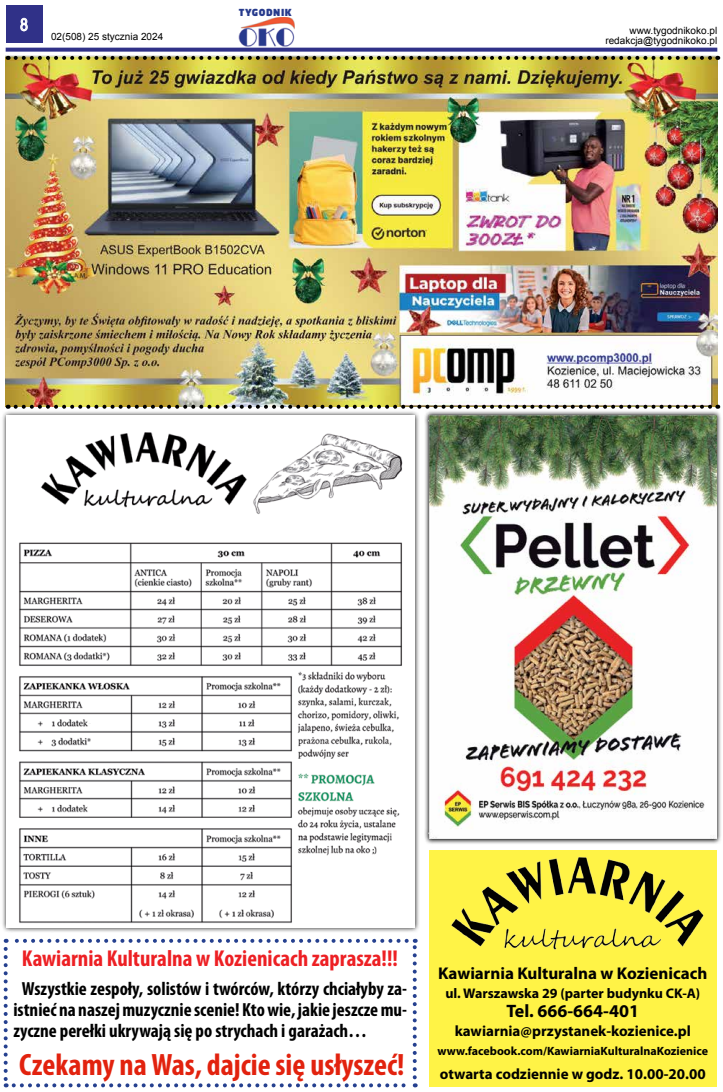
<style>
.page{position:relative;width:723px;height:1092px;background:#fff}
.page>*{position:absolute;margin:0;border:0;box-sizing:border-box;transform-origin:0 0}
.t1{font:700 condensed 31px "Myriad Pro";color:#e2220e}
.t2{font:700 condensed 23px "Myriad Pro";color:#ed2024}
.t3{font:700 condensed 19px/21px "Myriad Pro";color:#000;text-align:justify}
.t4{font:700 18px "Myriad Pro";color:#000}
.t5{font:700 17px "Myriad Pro";color:#000}
.t6{font:17px "Arial Narrow";color:#fff}
.t7{font:700 15px "Myriad Pro";color:#000}
.t8{font:700 14px "Myriad Pro";color:#000}
.t9{font:700 12px "Myriad Pro";color:#000}
.t10{font:10px/10px "Arial";color:#000;text-align:right}
.t11{font:900 9.6px "Neo Sans Pro";letter-spacing:.06em;color:#273b8d}
</style>
<div class="page">
<div style="left:6px;top:6px;width:37px;height:37px;background:#303188"></div>
<svg style="left:20px;top:18px;width:8px;height:13px"></svg>
<svg style="left:6px;top:48px;width:711px;height:4px;background:#424392"></svg>
<img style="left:238px;top:17px;width:56px;height:29px">
<svg style="left:424px;top:411px;width:297px;height:433px"></svg>
<img style="left:429px;top:415px;width:287px;height:423px">
<img style="left:6px;top:56px;width:711px;height:351px">
<svg style="left:16px;top:405px;width:702px;height:4px"></svg>
<svg style="left:16px;top:56px;width:702px;height:4px;background:#7e793e"></svg>
<svg style="left:2px;top:411px;width:417px;height:521px"></svg>
<img style="left:6px;top:415px;width:409px;height:512px">
<div style="left:429px;top:850px;width:287px;height:236px;background:#fff346"></div>
<svg style="left:4px;top:948px;width:4px;height:139px"></svg>
<svg style="left:14px;top:1083px;width:402px;height:4px"></svg>
<svg style="left:413px;top:938px;width:4px;height:139px"></svg>
<svg style="left:6px;top:938px;width:401px;height:4px"></svg>
<img style="left:435px;top:842px;width:276px;height:108px">
<svg style="left:88px;top:719px;width:8px;height:4px"></svg>
<svg style="left:88px;top:804px;width:8px;height:5px"></svg>
<p class="t6" style="left:20px;top:12px;width:9px">8</p>
<p class="t10" style="left:51px;top:32px;width:114px">02(508) 25 stycznia 2024</p>
<p class="t11" style="left:239px;top:6px;width:55px">TYGODNIK</p>
<p class="t10" style="left:605px;top:25px;width:113px">www.tygodnikoko.pl redakcja@tygodnikoko.pl</p>
<p class="t2" style="left:22px;top:945px;width:378px">Kawiarnia Kulturalna w Kozienicach zaprasza!!!</p>
<p class="t3" style="left:13px;top:978px;width:395px;text-indent:9px">Wszystkie zespoły, solistów i twórców, którzy chciałyby za&shy;istnieć na naszej muzycznie scenie! Kto wie, jakie jeszcze mu&shy;zyczne perełki ukrywają się po strychach i garażach…</p>
<h1 class="t1" style="left:19px;top:1047px;width:387px">Czekamy na Was, dajcie się usłyszeć!</h1>
<p class="t5" style="left:438px;top:963px;width:271px">Kawiarnia Kulturalna w Kozienicach</p>
<p class="t8" style="left:445px;top:985px;width:256px">ul. Warszawska 29 (parter budynku CK-A)</p>
<p class="t4" style="left:506px;top:1000px;width:134px">Tel. 666-664-401</p>
<p class="t7" style="left:455px;top:1022px;width:238px">kawiarnia@przystanek-kozienice.pl</p>
<p class="t9" style="left:437px;top:1043px;width:272px">www.facebook.com/KawiarniaKulturalnaKozienice</p>
<p class="t7" style="left:440px;top:1065px;width:267px">otwarta codziennie w godz. 10.00-20.00</p>
</div>
